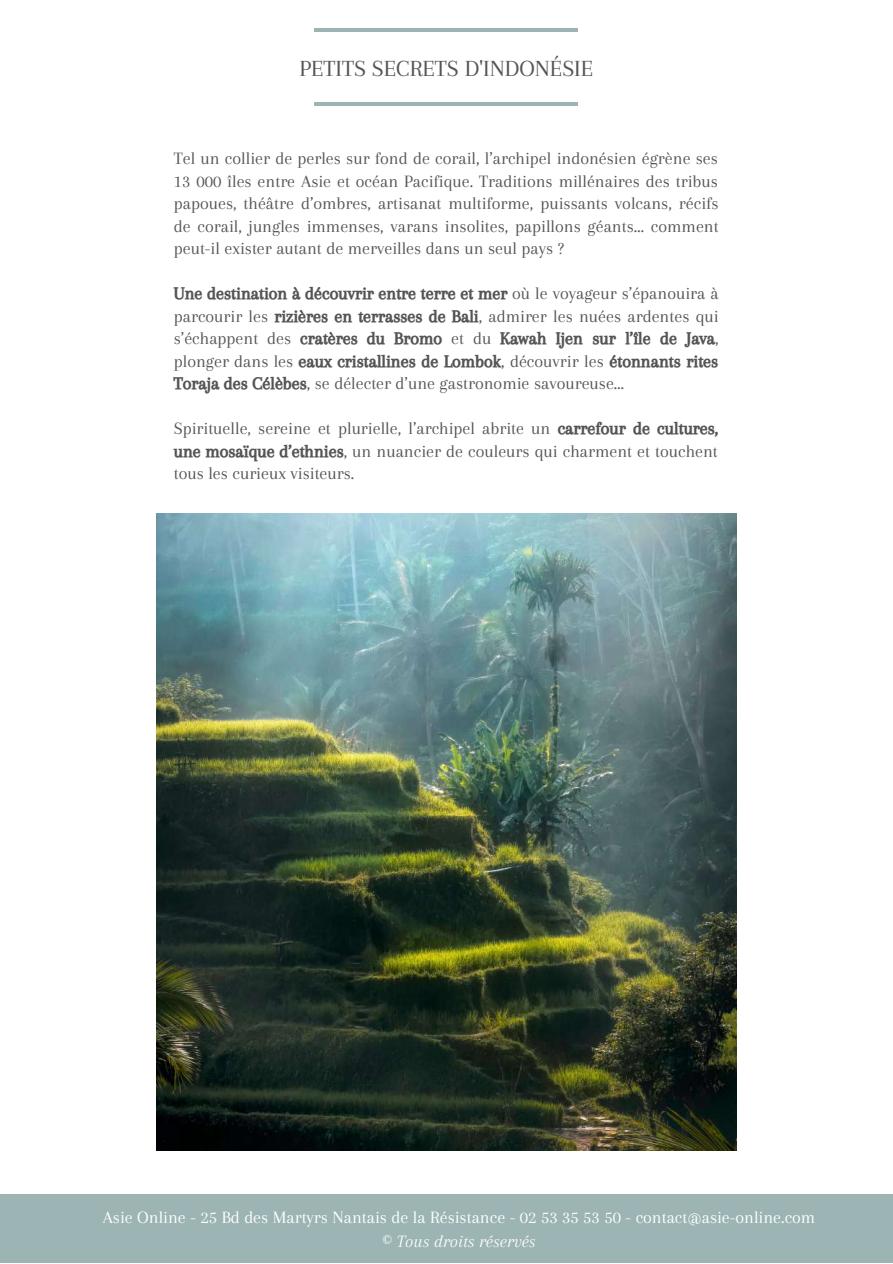
<style>
.page{position:relative;width:893px;height:1264px;background:#fff}
.page>*{position:absolute;margin:0;border:0;box-sizing:border-box;transform-origin:0 0}
.t1{font:24px "Arapey";color:#545454}
.t2{font:18px/22.5px "Arapey";color:#545454;text-align:justify}
.t3{font:18px/22.5px "CA Generated";color:#545454}
.t4{font:18px/24.8px "Arapey";color:#fff;text-align:center}
.t5{font:800 15px/20.2px "Open Sans";color:#fff;text-align:center}
.s1{font-family:"Arapey"}
.s2{font-family:"CA Generated"}
.s3{font-style:italic}
</style>
<div class="page">
<img style="left:156px;top:513px;width:580px;height:637px">
<hr style="left:315px;top:102px;width:263px;height:3px;background:#9cb5b4">
<hr style="left:315px;top:28px;width:263px;height:3px;background:#9cb5b4">
<div style="left:0;top:1194px;width:892px;height:68px;background:#9cb5b4"></div>
<h1 class="t1" style="left:299px;top:55px;width:295px">PETITS SECRETS D'INDONÉSIE</h1>
<p class="t2" style="left:174px;top:147px;width:546px">Tel un collier de perles sur fond de corail, l’archipel indonésien égrène ses 13 000 îles entre Asie et océan Pacifique. Traditions millénaires des tribus papoues, théâtre d’ombres, artisanat multiforme, puissants volcans, récifs de corail, jungles immenses, varans insolites, papillons géants… comment peut-il exister autant de merveilles dans un seul pays ?</p>
<p class="t3" style="left:174px;top:282px;width:546px">Une destination à découvrir entre terre et mer <span class="s1">où le voyageur s’épanouira à</span></p>
<p class="t2" style="left:174px;top:305px;width:546px">parcourir les <span class="s2">rizières en terrasses de Bali</span>, admirer les nuées ardentes qui</p>
<p class="t3" style="left:174px;top:327px;width:546px"><span class="s1">s’échappent des</span> cratères du Bromo <span class="s1">et du</span> Kawah Ijen sur l’île de Java<span class="s1">, plonger dans les</span> eaux cristallines de Lombok<span class="s1">, découvrir les</span> étonnants rites</p>
<p class="t2" style="left:174px;top:372px;width:452px"><span class="s2">Toraja des Célèbes</span>, se délecter d’une gastronomie savoureuse…</p>
<p class="t2" style="left:174px;top:417px;width:546px">Spirituelle, sereine et plurielle, l’archipel abrite un <span class="s2">carrefour de cultures, une mosaïque d’ethnies</span>, un nuancier de couleurs qui charment et touchent tous les curieux visiteurs.</p>
<p class="t4" style="left:103px;top:1204px;width:714px">Asie Online - 25 Bd des Martyrs Nantais de la Résistance - 02 53 35 53 50 - contact@asie-online.com © <span class="s3">Tous droits réservés</span></p>
<p class="t5" style="left:144px;top:1207px;width:632px">Asie Online - 1 Beauregard 44120 Vertou - 02 53 35 53 50 - contact@asie-online.com © <span class="s3">Tous droits réservés</span></p>
</div>
